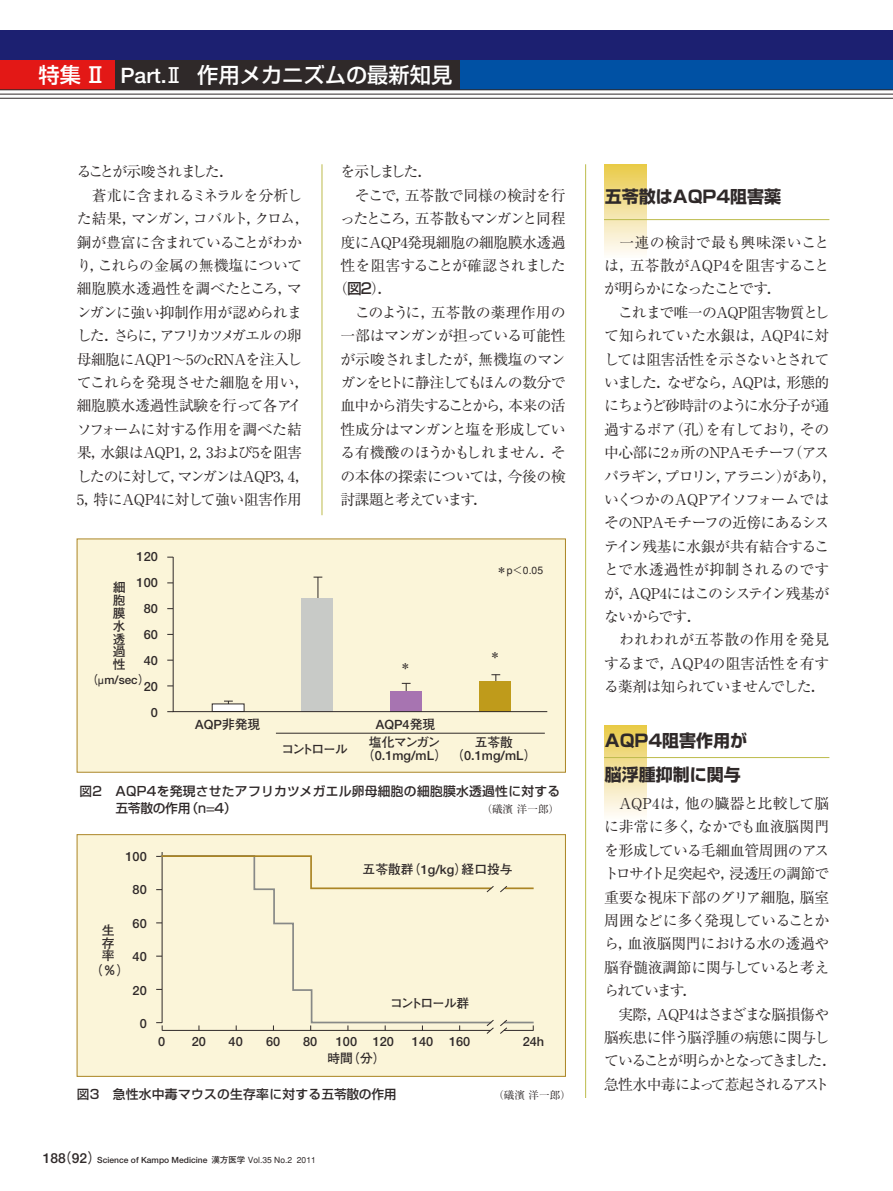
<style>
.page{position:relative;width:893px;height:1191px;background:#fff}
.page>*{position:absolute;margin:0;border:0;box-sizing:border-box;transform-origin:0 0}
.t1{font:500 21.3px "Shin Go";color:#fff}
.t2{font:700 16.95px/34px "Shin Go";color:#2f2929}
.t3{font:14.85px/23.4px "Ryumin";letter-spacing:-.045em;color:#2f2929;text-align:justify}
.t4{font:14.85px "Ryumin";letter-spacing:-.025em;color:#2f2929}
.t5{font:14.85px "Ryumin";color:#2f2929}
.t6{font:14.85px "Ryumin";letter-spacing:-.02em;color:#2f2929}
.t7{font:14.85px "Ryumin";letter-spacing:-.105em;color:#2f2929}
.t8{font:14.85px "Ryumin";letter-spacing:-.085em;color:#2f2929}
.t9{font:14.85px "Ryumin";letter-spacing:-.155em;color:#2f2929}
.t10{font:14.85px "Ryumin";letter-spacing:-.12em;color:#2f2929}
.t11{font:14.85px "Ryumin";letter-spacing:-.11em;color:#2f2929}
.t12{font:14.85px "Ryumin";letter-spacing:.005em;color:#2f2929}
.t13{font:14.85px "Ryumin";letter-spacing:-.005em;color:#2f2929}
.t14{font:14.85px "Ryumin";letter-spacing:-.015em;color:#2f2929}
.t15{font:14.85px "Ryumin";letter-spacing:.01em;color:#2f2929}
.t16{font:14.85px "Ryumin";letter-spacing:.03em;color:#2f2929}
.t17{font:14.85px "Ryumin";letter-spacing:-.135em;color:#2f2929}
.t18{font:14.85px "Ryumin";letter-spacing:-.115em;color:#2f2929}
.t19{font:700 12.75px/12.8px "Futo Go B101";color:#2f2929;text-align:justify}
.t20{font:500 12.75px/17px "Shin Go";letter-spacing:.025em;color:#2f2929}
.t21{font:700 12.75px "Futo Go B101";letter-spacing:-.11em;color:#2f2929}
.t22{font:700 11.7px "Futo Go B101";color:#2f2929}
.t23{font:10.65px "Ryumin";color:#2f2929}
.t24{font:500 10.35px "Gothic BBB";color:#2f2929}
.t25{font:700 10.35px "Futo Go B101";color:#2f2929}
.t26{font:700 8.55px "Futo Go B101";color:#2f2929}
.s1{font-family:"Futo Go B101";font-weight:700}
.s2{font-family:"Shin Go";font-weight:500}
.s3{font-family:"Ryumin";font-weight:400;font-size:10.65px}
.s4{font-size:13.8px}
.s5{font-family:"Gothic BBB";font-weight:500}
</style>
<div class="page">
<hr style="left:322px;top:164px;width:1px;height:351px;background:#bdbb4c">
<hr style="left:585px;top:164px;width:1px;height:934px;background:#bdbb4c">
<div style="left:604px;top:164px;width:43px;height:94px;background:linear-gradient(to bottom,#e9ca49,#fefcfc)"></div>
<hr style="left:604px;top:219px;width:225px;height:1px;background:#bdbb4c">
<div style="left:604px;top:725px;width:43px;height:94px;background:linear-gradient(to bottom,#e9ca48,#fefcfc)"></div>
<hr style="left:604px;top:757px;width:225px;height:1px;background:#bdbb4c">
<div style="left:77px;top:835px;width:488px;height:241px;background:#fbf5d9"></div>
<svg style="left:156px;top:1022px;width:7px;height:8px"></svg>
<hr style="left:162px;top:852px;width:1px;height:170px;background:#2f2929">
<hr style="left:162px;top:1030px;width:329px;height:1px;background:#2f2929">
<svg style="left:159px;top:892px;width:329px;height:132px"></svg>
<hr style="left:505px;top:887px;width:29px;height:2px;background:#ab8525">
<svg style="left:486px;top:1019px;width:8px;height:15px"></svg>
<svg style="left:156px;top:854px;width:338px;height:38px"></svg>
<svg style="left:500px;top:886px;width:7px;height:6px"></svg>
<svg style="left:500px;top:1019px;width:34px;height:15px"></svg>
<div style="left:77px;top:834px;width:489px;height:242px;border:1px solid #ab8525"></div>
<div style="left:77px;top:539px;width:488px;height:233px;background:#fbf5d9"></div>
<svg style="left:173px;top:556px;width:375px;height:156px"></svg>
<hr style="left:276px;top:733px;width:269px;height:1px;background:#2f2929">
<div style="left:0;top:60px;width:893px;height:30px;background:#0051a4"></div>
<div style="left:0;top:30px;width:893px;height:30px;background:#1c2071"></div>
<div style="left:0;top:60px;width:115px;height:30px;background:#e31816"></div>
<div style="left:115px;top:60px;width:344px;height:30px;background:#2f2929"></div>
<hr style="left:0;top:90px;width:893px;height:1px;background:#2f2929">
<hr style="left:0;top:94px;width:893px;height:1px;background:#2f2929">
<hr style="left:0;top:98px;width:893px;height:1px;background:#2f2929">
<h1 class="t1" style="left:38px;top:61px;width:415px">特集 Ⅱ <span class="s1">Part.Ⅱ</span> 作用メカニズムの最新知見</h1>
<p class="t17" style="left:77px;top:163px;width:159px">ることが示唆されました．</p>
<p class="t4" style="left:92px;top:186px;width:212px">蒼朮に含まれるミネラルを分析し</p>
<p class="t8" style="left:77px;top:210px;width:234px">た結果，マンガン，コバルト，クロム，</p>
<p class="t3" style="left:77px;top:230px;width:227px">銅が豊富に含まれていることがわか</p>
<p class="t5" style="left:77px;top:257px;width:227px">り，これらの金属の無機塩について</p>
<p class="t5" style="left:77px;top:280px;width:227px">細胞膜水透過性を調べたところ，マ</p>
<p class="t4" style="left:77px;top:303px;width:227px">ンガンに強い抑制作用が認められま</p>
<p class="t9" style="left:77px;top:327px;width:227px">した．さらに，アフリカツメガエルの卵</p>
<p class="t3" style="left:77px;top:347px;width:227px">母細胞にAQP1～5のcRNAを注入し</p>
<p class="t12" style="left:77px;top:374px;width:234px">てこれらを発現させた細胞を用い，</p>
<p class="t6" style="left:77px;top:397px;width:227px">細胞膜水透過性試験を行って各アイ</p>
<p class="t13" style="left:77px;top:420px;width:227px">ソフォームに対する作用を調べた結</p>
<p class="t3" style="left:77px;top:441px;width:227px">果，水銀はAQP1，2，3および5を阻害</p>
<p class="t7" style="left:77px;top:467px;width:234px">したのに対して，マンガンはAQP3，4，</p>
<p class="t3" style="left:77px;top:487px;width:227px">5，特にAQP4に対して強い阻害作用</p>
<p class="t19" style="left:137px;top:550px;width:23px">120</p>
<p class="t19" style="left:137px;top:576px;width:23px">100</p>
<p class="t19" style="left:113px;top:581px;width:14px">細胞膜水透過性</p>
<p class="t22" style="left:87px;top:673px;width:64px">（μm/sec）</p>
<p class="t19" style="left:144px;top:595px;width:16px;line-height:25.8px;text-align:center">80<br>60<br>40<br>20<br>0</p>
<p class="t19" style="left:195px;top:717px;width:66px">AQP非発現</p>
<p class="t3" style="left:340px;top:160px;width:94px">を示しました．</p>
<p class="t6" style="left:355px;top:186px;width:212px">そこで，五苓散で同様の検討を行</p>
<p class="t10" style="left:340px;top:210px;width:227px">ったところ，五苓散もマンガンと同程</p>
<p class="t3" style="left:340px;top:230px;width:227px">度にAQP4発現細胞の細胞膜水透過</p>
<p class="t14" style="left:340px;top:257px;width:227px">性を阻害することが確認されました</p>
<p class="t3" style="left:333px;top:277px;width:61px">（<span class="s2">図2</span>）．</p>
<p class="t15" style="left:355px;top:303px;width:212px">このように，五苓散の薬理作用の</p>
<p class="t4" style="left:340px;top:327px;width:227px">一部はマンガンが担っている可能性</p>
<p class="t5" style="left:340px;top:350px;width:227px">が示唆されましたが，無機塩のマン</p>
<p class="t11" style="left:340px;top:374px;width:227px">ガンをヒトに静注してもほんの数分で</p>
<p class="t3" style="left:340px;top:394px;width:227px">血中から消失することから，本来の活</p>
<p class="t4" style="left:340px;top:420px;width:227px">性成分はマンガンと塩を形成してい</p>
<p class="t4" style="left:340px;top:444px;width:227px">る有機酸のほうかもしれません．そ</p>
<p class="t3" style="left:340px;top:464px;width:227px">の本体の探索については，今後の検</p>
<p class="t18" style="left:340px;top:490px;width:149px">討課題と考えています．</p>
<p class="t24" style="left:496px;top:564px;width:48px">＊p＜0.05</p>
<p class="t25" style="left:400px;top:660px;width:12px">＊</p>
<p class="t19" style="left:376px;top:717px;width:61px">AQP4発現</p>
<p class="t25" style="left:490px;top:649px;width:12px">＊</p>
<p class="t19" style="left:281px;top:742px;width:68px">コントロール</p>
<p class="t19" style="left:369px;top:736px;width:73px">塩化マンガン</p>
<p class="t19" style="left:362px;top:736px;width:176px;text-indent:113px">五苓散（0.1mg/mL）（0.1mg/mL）</p>
<p class="t20" style="left:115px;top:782px;width:446px;text-indent:-36px">図2 AQP4を発現させたアフリカツメガエル卵母細胞の細胞膜水透過性に対する五苓散の作用（n=4）</p>
<p class="t23" style="left:481px;top:802px;width:79px">（礒濱洋一郎）</p>
<p class="t19" style="left:126px;top:849px;width:23px">100</p>
<p class="t19" style="left:133px;top:883px;width:16px">80</p>
<p class="t19" style="left:133px;top:916px;width:16px">60</p>
<p class="t19" style="left:133px;top:950px;width:16px">40</p>
<p class="t19" style="left:133px;top:983px;width:16px">20</p>
<p class="t19" style="left:140px;top:1017px;width:9px">0</p>
<p class="t19" style="left:102px;top:923px;width:14px">生存率</p>
<p class="t19" style="left:91px;top:964px;width:40px">（％）</p>
<p class="t19" style="left:363px;top:863px;width:152px">五苓散群（1g/kg）経口投与</p>
<p class="t21" style="left:390px;top:996px;width:81px">コントロール群</p>
<p class="t19" style="left:158px;top:1035px;width:9px">0</p>
<p class="t19" style="left:192px;top:1035px;width:16px">20</p>
<p class="t19" style="left:229px;top:1035px;width:16px">40</p>
<p class="t19" style="left:266px;top:1035px;width:16px">60</p>
<p class="t19" style="left:303px;top:1035px;width:16px">80</p>
<p class="t19" style="left:336px;top:1035px;width:60px">100 120</p>
<p class="t19" style="left:412px;top:1035px;width:60px">140 160</p>
<p class="t19" style="left:523px;top:1035px;width:23px">24h</p>
<p class="t19" style="left:327px;top:1052px;width:60px">時間（分）</p>
<p class="t20" style="left:77px;top:1084px;width:496px">図3 急性水中毒マウスの生存率に対する五苓散の作用　　　　　　　 <span class="s3">（礒濱洋一郎）</span></p>
<p class="t26" style="left:43px;top:1154px;width:275px"><span class="s4">188（92）</span>Science of Kampo Medicine 漢方医学 <span class="s5">Vol.35 No.2 2011</span></p>
<p class="t2" style="left:605px;top:178px;width:178px">五苓散はAQP4阻害薬</p>
<p class="t16" style="left:619px;top:233px;width:212px">一連の検討で最も興味深いこと</p>
<p class="t3" style="left:604px;top:253px;width:227px">は，五苓散がAQP4を阻害することが明らかになったことです．</p>
<p class="t3" style="left:604px;top:300px;width:234px;text-align:left;text-indent:14px">これまで唯一のAQP阻害物質として知られていた水銀は，AQP4に対しては阻害活性を示さないとされていました．なぜなら，AQPは，形態的にちょうど砂時計のように水分子が通過するポア（孔）を有しており，その中心部に2ヵ所のNPAモチーフ（アスパラギン，プロリン，アラニン）があり，いくつかのAQPアイソフォームではそのNPAモチーフの近傍にあるシステイン残基に水銀が共有結合することで水透過性が抑制されるのですが，AQP4にはこのシステイン残基がないからです．</p>
<p class="t3" style="left:604px;top:628px;width:227px;text-indent:15px">われわれが五苓散の作用を発見するまで，AQP4の阻害活性を有する薬剤は知られていませんでした．</p>
<p class="t2" style="left:605px;top:723px;width:144px">AQP4阻害作用が脳浮腫抑制に関与</p>
<p class="t3" style="left:604px;top:791px;width:227px;text-indent:15px">AQP4は，他の臓器と比較して脳に非常に多く，なかでも血液脳関門を形成している毛細血管周囲のアストロサイト足突起や，浸透圧の調節で重要な視床下部のグリア細胞，脳室周囲などに多く発現していることから，血液脳関門における水の透過や脳脊髄液調節に関与していると考えられています．</p>
<p class="t3" style="left:604px;top:1002px;width:234px;text-align:center">実際，AQP4はさまざまな脳損傷や<br>脳疾患に伴う脳浮腫の病態に関与していることが明らかとなってきました．急性水中毒によって惹起されるアスト</p>
</div>
